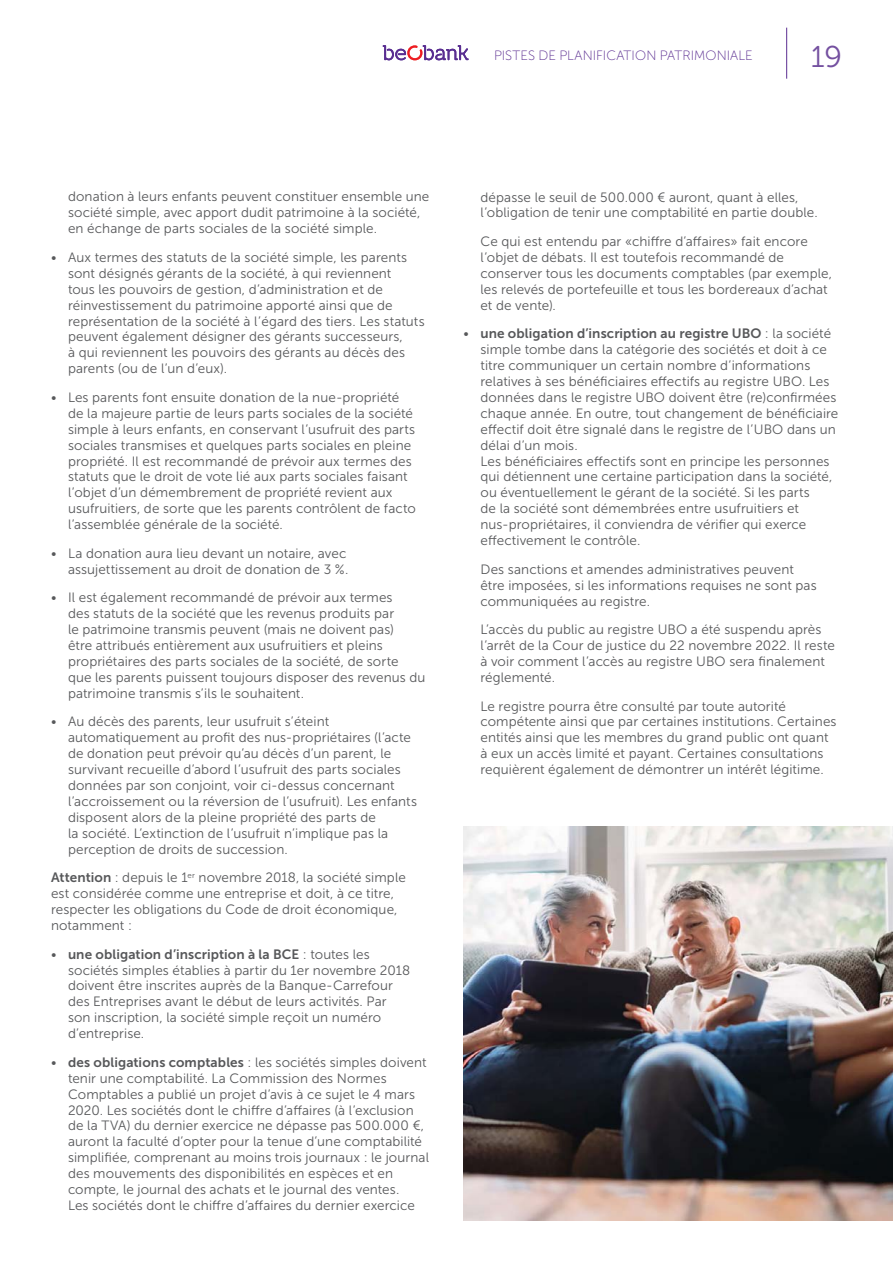
<style>
.page{position:relative;width:893px;height:1263px;background:#fff}
.page>*{position:absolute;margin:0;border:0;box-sizing:border-box;transform-origin:0 0}
.t1{font:30px "Museo Sans Rounded 300";color:#7450a0}
.body_c_9_11{font:13.5px/15.9px "Museo Sans 300";letter-spacing:.005em;color:#57585a}
.t2{font:13.5px "Museo Sans Rounded 100";letter-spacing:.01em;color:#5b2e91}
.s1{font-family:"Museo Sans 700"}
</style>
<div class="page">
<img style="left:463px;top:826px;width:430px;height:394px">
<hr style="left:786px;top:28px;width:1px;height:51px;background:#5b2e91">
<svg style="left:383px;top:45px;width:86px;height:15px"></svg>
<p class="t2" style="left:494px;top:49px;width:260px">PISTES DE PLANIFICATION PATRIMONIALE</p>
<h1 class="t1" style="left:811px;top:40px;width:32px">19</h1>
<p class="body_c_9_11" style="left:68px;top:189px;width:363px">donation à leurs enfants peuvent constituer ensemble une société simple, avec apport dudit patrimoine à la société, en échange de parts sociales de la société simple.</p>
<p class="body_c_9_11" style="left:68px;top:249px;width:358px;text-indent:-17px">• Aux termes des statuts de la société simple, les parents sont désignés gérants de la société, à qui reviennent<br>tous les pouvoirs de gestion, d’administration et de réinvestissement du patrimoine apporté ainsi que de représentation de la société à l’égard des tiers. Les statuts peuvent également désigner des gérants successeurs,<br>à qui reviennent les pouvoirs des gérants au décès des parents (ou de l’un d’eux).</p>
<p class="body_c_9_11" style="left:68px;top:389px;width:349px;text-indent:-17px">• Les parents font ensuite donation de la nue-propriété de la majeure partie de leurs parts sociales de la société simple à leurs enfants, en conservant l’usufruit des parts sociales transmises et quelques parts sociales en pleine propriété. Il est recommandé de prévoir aux termes des statuts que le droit de vote lié aux parts sociales faisant l’objet d’un démembrement de propriété revient aux usufruitiers, de sorte que les parents contrôlent de facto l’assemblée générale de la société.</p>
<p class="body_c_9_11" style="left:51px;top:545px;width:299px;text-align:right">• La donation aura lieu devant un notaire, avec assujettissement au droit de donation de 3 %.</p>
<p class="body_c_9_11" style="left:68px;top:590px;width:359px;text-indent:-17px">• Il est également recommandé de prévoir aux termes<br>des statuts de la société que les revenus produits par<br>le patrimoine transmis peuvent (mais ne doivent pas)<br>être attribués entièrement aux usufruitiers et pleins propriétaires des parts sociales de la société, de sorte<br>que les parents puissent toujours disposer des revenus du patrimoine transmis s’ils le souhaitent.</p>
<p class="body_c_9_11" style="left:68px;top:714px;width:350px;text-indent:-17px">• Au décès des parents, leur usufruit s’éteint automatiquement au profit des nus-propriétaires (l’acte de donation peut prévoir qu’au décès d’un parent, le survivant recueille d’abord l’usufruit des parts sociales données par son conjoint, voir ci-dessus concernant l’accroissement ou la réversion de l’usufruit). Les enfants disposent alors de la pleine propriété des parts de<br>la société. L’extinction de l’usufruit n’implique pas la perception de droits de succession.</p>
<p class="body_c_9_11" style="left:51px;top:870px;width:356px"><span class="s1">Attention</span> : depuis le 1<sup>er</sup> novembre 2018, la société simple est considérée comme une entreprise et doit, à ce titre, respecter les obligations du Code de droit économique, notamment :</p>
<p class="body_c_9_11" style="left:68px;top:946px;width:344px;text-indent:-17px">• <span class="s1">une obligation d’inscription à la BCE</span> : toutes les sociétés simples établies à partir du 1er novembre 2018 doivent être inscrites auprès de la Banque-Carrefour des Entreprises avant le début de leurs activités. Par son inscription, la société simple reçoit un numéro d’entreprise.</p>
<p class="body_c_9_11" style="left:68px;top:1054px;width:362px;text-indent:-17px">• <span class="s1">des obligations comptables</span> : les sociétés simples doivent tenir une comptabilité. La Commission des Normes Comptables a publié un projet d’avis à ce sujet le 4 mars 2020. Les sociétés dont le chiffre d’affaires (à l’exclusion de la TVA) du dernier exercice ne dépasse pas 500.000 €, auront la faculté d’opter pour la tenue d’une comptabilité simplifiée, comprenant au moins trois journaux : le journal des mouvements des disponibilités en espèces et en compte, le journal des achats et le journal des ventes.<br>Les sociétés dont le chiffre d’affaires du dernier exercice</p>
<p class="body_c_9_11" style="left:480px;top:189px;width:339px">dépasse le seuil de 500.000 € auront, quant à elles, l’obligation de tenir une comptabilité en partie double.</p>
<p class="body_c_9_11" style="left:480px;top:234px;width:353px">Ce qui est entendu par «chiffre d’affaires» fait encore l’objet de débats. Il est toutefois recommandé de conserver tous les documents comptables (par exemple, les relevés de portefeuille et tous les bordereaux d’achat et de vente).</p>
<p class="body_c_9_11" style="left:480px;top:326px;width:359px;text-indent:-17px">• <span class="s1">une obligation d’inscription au registre UBO</span> : la société simple tombe dans la catégorie des sociétés et doit à ce titre communiquer un certain nombre d’informations relatives à ses bénéficiaires effectifs au registre UBO. Les données dans le registre UBO doivent être (re)confirmées chaque année. En outre, tout changement de bénéficiaire effectif doit être signalé dans le registre de l’UBO dans un délai d’un mois.<br>Les bénéficiaires effectifs sont en principe les personnes qui détiennent une certaine participation dans la société, ou éventuellement le gérant de la société. Si les parts<br>de la société sont démembrées entre usufruitiers et nus-propriétaires, il conviendra de vérifier qui exerce effectivement le contrôle.</p>
<p class="body_c_9_11" style="left:480px;top:561px;width:338px">Des sanctions et amendes administratives peuvent être imposées, si les informations requises ne sont pas communiquées au registre.</p>
<p class="body_c_9_11" style="left:480px;top:622px;width:356px">L’accès du public au registre UBO a été suspendu après l’arrêt de la Cour de justice du 22 novembre 2022. Il reste à voir comment l’accès au registre UBO sera finalement réglementé.</p>
<p class="body_c_9_11" style="left:480px;top:698px;width:358px">Le registre pourra être consulté par toute autorité compétente ainsi que par certaines institutions. Certaines entités ainsi que les membres du grand public ont quant à eux un accès limité et payant. Certaines consultations requièrent également de démontrer un intérêt légitime.</p>
</div>
